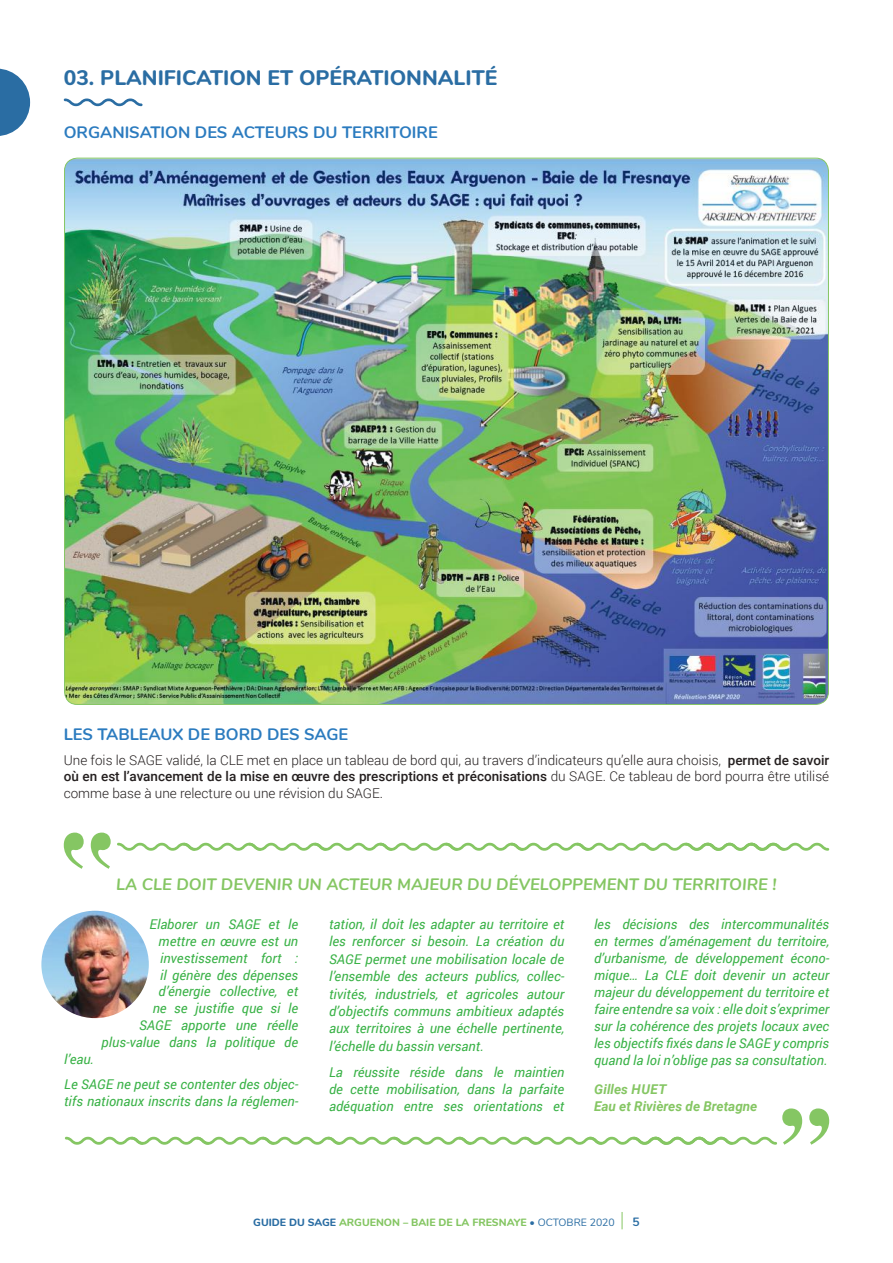
<style>
.page{position:relative;width:893px;height:1263px;background:#fff}
.page>*{position:absolute;margin:0;border:0;box-sizing:border-box;transform-origin:0 0}
.t1{font:800 21px "Nunito";color:#2a6da3}
.t2{font:700 16.5px "Nunito";color:#2b7bbf}
.t3{font:italic 700 16.5px "Nunito";color:#85c663}
.t4{font:italic 13.5px/17.4px "Roboto";color:#3ab247;text-align:justify}
.t5{font:300 13.5px/16.5px "Roboto";color:#241f1f;text-align:justify}
.t6{font:italic 700 13.5px/17px "Roboto";color:#85c663}
.t7{font:700 12px "Nunito";color:#2a6da3}
.t8{font:800 10.5px "Nunito";color:#85c663}
.s1{font-weight:500}
.s2{color:#2a6da3}
.s3{font-weight:400;color:#2a6da3}
</style>
<div class="page">
<svg style="left:622px;top:1212px;width:1px;height:17px"></svg>
<svg style="left:64px;top:99px;width:79px;height:7px"></svg>
<svg style="left:0;top:69px;width:30px;height:67px"></svg>
<svg style="left:64px;top:832px;width:47px;height:37px"></svg>
<svg style="left:65px;top:1108px;width:764px;height:37px"></svg>
<svg style="left:117px;top:843px;width:712px;height:8px"></svg>
<img style="left:41px;top:911px;width:108px;height:107px;border-radius:54px">
<img style="left:65px;top:158px;width:763px;height:546px">
<h1 class="t1" style="left:64px;top:62px;width:435px">03. PLANIFICATION ET OPÉRATIONNALITÉ</h1>
<p class="t2" style="left:64px;top:120px;width:375px">ORGANISATION DES ACTEURS DU TERRITOIRE</p>
<p class="t2" style="left:64px;top:722px;width:286px">LES TABLEAUX DE BORD DES SAGE</p>
<p class="t5" style="left:64px;top:751px;width:767px">Une fois le SAGE validé, la CLE met en place un tableau de bord qui, au travers d’indicateurs qu’elle aura choisis, <span class="s1">permet de savoir où en est l’avancement de la mise en œuvre des prescriptions et préconisations</span> du SAGE. Ce tableau de bord pourra être utilisé comme base à une relecture ou une révision du SAGE.</p>
<p class="t3" style="left:116px;top:872px;width:662px">LA CLE DOIT DEVENIR UN ACTEUR MAJEUR DU DÉVELOPPEMENT DU TERRITOIRE !</p>
<p class="t4" style="left:102px;top:915px;width:198px;line-height:16.8px;text-align:right">Elaborer un SAGE et le<br>mettre en œuvre est un investissement fort :<br>il génère des dépenses<br>d’énergie collective, et<br>ne se justifie que si le<br>SAGE apporte une réelle plus-value dans la politique de</p>
<p class="t4" style="left:64px;top:1046px;width:236px;line-height:25.3px">l’eau.<br>Le SAGE ne peut se contenter des objec-</p>
<p class="t4" style="left:64px;top:1092px;width:236px">tifs nationaux inscrits dans la réglemen-</p>
<p class="t4" style="left:329px;top:915px;width:237px">tation, il doit les adapter au territoire et les renforcer si besoin. La création du SAGE permet une mobilisation locale de l’ensemble des acteurs publics, collec&shy;tivités, industriels, et agricoles autour d’objectifs communs ambitieux adaptés aux territoires à une échelle pertinente, l’échelle du bassin versant.</p>
<p class="t4" style="left:329px;top:1062px;width:237px">La réussite réside dans le maintien de cette mobilisation, dans la parfaite adéquation entre ses orientations et</p>
<p class="t4" style="left:594px;top:915px;width:237px;line-height:17px">les décisions des intercommunalités en termes d’aménagement du territoire, d’urbanisme, de développement écono&shy;mique… La CLE doit devenir un acteur majeur du développement du territoire et faire entendre sa voix : elle doit s’exprimer sur la cohérence des projets locaux avec les objectifs fixés dans le SAGE y compris quand la loi n’oblige pas sa consultation.</p>
<p class="t6" style="left:594px;top:1080px;width:165px">Gilles HUET<br>Eau et Rivières de Bretagne</p>
<p class="t8" style="left:253px;top:1215px;width:363px"><span class="s2">GUIDE DU SAGE</span> ARGUENON – BAIE DE LA FRESNAYE <span class="s3">• OCTOBRE 2020</span></p>
<p class="t7" style="left:632px;top:1213px;width:9px">5</p>
</div>
